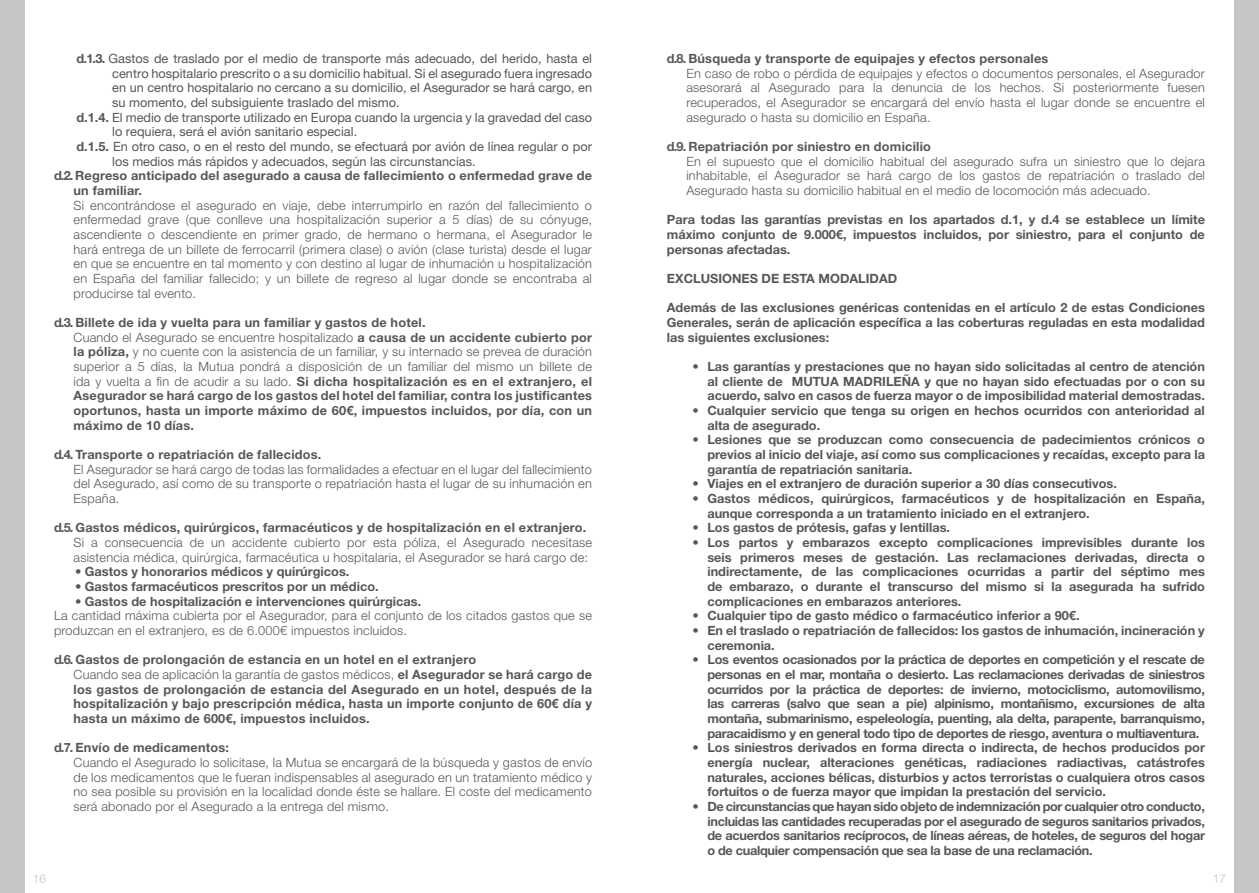
<style>
.page{position:relative;width:1259px;height:893px;background:#fff}
.page>*{position:absolute;margin:0;border:0;box-sizing:border-box;transform-origin:0 0}
.t1{font:700 12.75px/14.7px "Helvetica Neue LT Std";color:#575756;text-align:justify}
.t2{font:300 12.75px/14.7px "Helvetica Neue LT Std";letter-spacing:.015em;color:#575756;text-align:justify}
.t3{font:12.75px "Helvetica Neue LT Std";color:#575756}
.t4{font:300 12px "Helvetica Neue LT Std";color:#c6c6c6}
.s1{font-weight:700}
.s2{font-weight:300}
</style>
<div class="page">
<div style="left:0;top:0;width:25px;height:893px;background:#c6c6c6"></div>
<div style="left:1234px;top:0;width:25px;height:893px;background:#c6c6c6"></div>
<p class="t3" style="left:76px;top:51px;width:517px"><span class="s1">d.1.3.</span> Gastos de traslado por el medio de transporte más adecuado, del herido, hasta el</p>
<p class="t3" style="left:112px;top:66px;width:481px">centro hospitalario prescrito o a su domicilio habitual. Si el asegurado fuera ingresado</p>
<p class="t3" style="left:112px;top:80px;width:481px">en un centro hospitalario no cercano a su domicilio, el Asegurador se hará cargo, en</p>
<p class="t3" style="left:112px;top:95px;width:289px">su momento, del subsiguiente traslado del mismo.</p>
<p class="t3" style="left:76px;top:110px;width:517px"><span class="s1">d.1.4.</span> El medio de transporte utilizado en Europa cuando la urgencia y la gravedad del caso</p>
<p class="t3" style="left:112px;top:124px;width:246px">lo requiera, será el avión sanitario especial.</p>
<p class="t3" style="left:76px;top:139px;width:517px"><span class="s1">d.1.5.</span> En otro caso, o en el resto del mundo, se efectuará por avión de línea regular o por</p>
<p class="t3" style="left:112px;top:154px;width:365px">los medios más rápidos y adecuados, según las circunstancias.</p>
<p class="t1" style="left:73px;top:168px;width:520px;text-indent:-19px">d.2. Regreso anticipado del asegurado a causa de fallecimiento o enfermedad grave de un familiar.</p>
<p class="t2" style="left:73px;top:198px;width:520px">Si encontrándose el asegurado en viaje, debe interrumpirlo en razón del fallecimiento o enfermedad grave (que conlleve una hospitalización superior a 5 días) de su cónyuge, ascendiente o descendiente en primer grado, de hermano o hermana, el Asegurador le hará entrega de un billete de ferrocarril (primera clase) o avión (clase turista) desde el lugar en que se encuentre en tal momento y con destino al lugar de inhumación u hospitalización en España del familiar fallecido; y un billete de regreso al lugar donde se encontraba al producirse tal evento.</p>
<p class="t1" style="left:73px;top:315px;width:520px;text-align:left;text-indent:-19px">d.3. Billete de ida y vuelta para un familiar y gastos de hotel.<br><span class="s2">Cuando el Asegurado se encuentre hospitalizado</span> a causa de un accidente cubierto por la póliza, <span class="s2">y no cuente con la asistencia de un familiar, y su internado se prevea de duración superior a 5 días, la Mutua pondrá a disposición de un familiar del mismo un billete de ida y vuelta a fin de acudir a su lado.</span> Si dicha hospitalización es en el extranjero, el Asegurador se hará cargo de los gastos del hotel del familiar, contra los justificantes oportunos, hasta un importe máximo de 60€, impuestos incluidos, por día, con un máximo de 10 días.</p>
<p class="t1" style="left:54px;top:447px;width:269px">d.4. Transporte o repatriación de fallecidos.</p>
<p class="t2" style="left:73px;top:462px;width:520px">El Asegurador se hará cargo de todas las formalidades a efectuar en el lugar del fallecimiento del Asegurado, así como de su transporte o repatriación hasta el lugar de su inhumación en España.</p>
<p class="t1" style="left:54px;top:520px;width:534px">d.5. Gastos médicos, quirúrgicos, farmacéuticos y de hospitalización en el extranjero.</p>
<p class="t2" style="left:73px;top:535px;width:520px">Si a consecuencia de un accidente cubierto por esta póliza, el Asegurado necesitase asistencia médica, quirúrgica, farmacéutica u hospitalaria, el Asegurador se hará cargo de:</p>
<p class="t1" style="left:75px;top:564px;width:276px">• Gastos y honorarios médicos y quirúrgicos.</p>
<p class="t1" style="left:75px;top:579px;width:305px">• Gastos farmacéuticos prescritos por un médico.</p>
<p class="t1" style="left:75px;top:593px;width:348px">• Gastos de hospitalización e intervenciones quirúrgicas.</p>
<p class="t2" style="left:54px;top:608px;width:539px">La cantidad máxima cubierta por el Asegurador, para el conjunto de los citados gastos que se produzcan en el extranjero, es de 6.000€ impuestos incluidos.</p>
<p class="t1" style="left:73px;top:652px;width:520px;text-align:left;text-indent:-19px">d.6. Gastos de prolongación de estancia en un hotel en el extranjero<br><span class="s2">Cuando sea de aplicación la garantía de gastos médicos,</span> el Asegurador se hará cargo de los gastos de prolongación de estancia del Asegurado en un hotel, después de la hospitalización y bajo prescripción médica, hasta un importe conjunto de 60€ día y hasta un máximo de 600€, impuestos incluidos.</p>
<p class="t1" style="left:54px;top:740px;width:177px">d.7. Envío de medicamentos:</p>
<p class="t2" style="left:73px;top:755px;width:520px">Cuando el Asegurado lo solicitase, la Mutua se encargará de la búsqueda y gastos de envío de los medicamentos que le fueran indispensables al asegurado en un tratamiento médico y no sea posible su provisión en la localidad donde éste se hallare. El coste del medicamento será abonado por el Asegurado a la entrega del mismo.</p>
<p class="t1" style="left:667px;top:51px;width:383px">d.8. Búsqueda y transporte de equipajes y efectos personales</p>
<p class="t2" style="left:686px;top:66px;width:520px">En caso de robo o pérdida de equipajes y efectos o documentos personales, el Asegurador asesorará al Asegurado para la denuncia de los hechos. Si posteriormente fuesen recuperados, el Asegurador se encargará del envío hasta el lugar donde se encuentre el asegurado o hasta su domicilio en España.</p>
<p class="t1" style="left:667px;top:139px;width:265px">d.9. Repatriación por siniestro en domicilio</p>
<p class="t2" style="left:686px;top:154px;width:520px">En el supuesto que el domicilio habitual del asegurado sufra un siniestro que lo dejara inhabitable, el Asegurador se hará cargo de los gastos de repatriación o traslado del Asegurado hasta su domicilio habitual en el medio de locomoción más adecuado.</p>
<p class="t1" style="left:667px;top:212px;width:539px">Para todas las garantías previstas en los apartados d.1, y d.4 se establece un límite máximo conjunto de 9.000€, impuestos incluidos, por siniestro, para el conjunto de personas afectadas.</p>
<p class="t1" style="left:667px;top:271px;width:232px">EXCLUSIONES DE ESTA MODALIDAD</p>
<p class="t1" style="left:667px;top:300px;width:539px">Además de las exclusiones genéricas contenidas en el artículo 2 de estas Condiciones Generales, serán de aplicación específica a las coberturas reguladas en esta modalidad las siguientes exclusiones:</p>
<p class="t1" style="left:707px;top:359px;width:499px;text-indent:-15px">• Las garantías y prestaciones que no hayan sido solicitadas al centro de atención al cliente de MUTUA MADRILEÑA y que no hayan sido efectuadas por o con su acuerdo, salvo en casos de fuerza mayor o de imposibilidad material demostradas.</p>
<p class="t1" style="left:707px;top:403px;width:499px;text-indent:-15px">• Cualquier servicio que tenga su origen en hechos ocurridos con anterioridad al alta de asegurado.</p>
<p class="t1" style="left:707px;top:432px;width:499px;text-indent:-15px">• Lesiones que se produzcan como consecuencia de padecimientos crónicos o previos al inicio del viaje, así como sus complicaciones y recaídas, excepto para la garantía de repatriación sanitaria.</p>
<p class="t1" style="left:692px;top:476px;width:426px">• Viajes en el extranjero de duración superior a 30 días consecutivos.</p>
<p class="t1" style="left:707px;top:491px;width:499px;text-indent:-15px">• Gastos médicos, quirúrgicos, farmacéuticos y de hospitalización en España, aunque corresponda a un tratamiento iniciado en el extranjero.</p>
<p class="t1" style="left:692px;top:520px;width:259px">• Los gastos de prótesis, gafas y lentillas.</p>
<p class="t1" style="left:707px;top:535px;width:499px;text-indent:-15px">• Los partos y embarazos excepto complicaciones imprevisibles durante los seis primeros meses de gestación. Las reclamaciones derivadas, directa o indirectamente, de las complicaciones ocurridas a partir del séptimo mes de embarazo, o durante el transcurso del mismo si la asegurada ha sufrido complicaciones en embarazos anteriores.</p>
<p class="t1" style="left:692px;top:608px;width:389px">• Cualquier tipo de gasto médico o farmacéutico inferior a 90€.</p>
<p class="t1" style="left:707px;top:623px;width:499px;text-indent:-15px">• En el traslado o repatriación de fallecidos: los gastos de inhumación, incineración y ceremonia.</p>
<p class="t1" style="left:707px;top:652px;width:499px;text-indent:-15px">• Los eventos ocasionados por la práctica de deportes en competición y el rescate de personas en el mar, montaña o desierto. Las reclamaciones derivadas de siniestros ocurridos por la práctica de deportes: de invierno, motociclismo, automovilismo, las carreras (salvo que sean a pie) alpinismo, montañismo, excursiones de alta montaña, submarinismo, espeleología, puenting, ala delta, parapente, barranquismo, paracaidismo y en general todo tipo de deportes de riesgo, aventura o multiaventura.</p>
<p class="t1" style="left:707px;top:740px;width:499px;text-indent:-15px">• Los siniestros derivados en forma directa o indirecta, de hechos producidos por energía nuclear, alteraciones genéticas, radiaciones radiactivas, catástrofes naturales, acciones bélicas, disturbios y actos terroristas o cualquiera otros casos fortuitos o de fuerza mayor que impidan la prestación del servicio.</p>
<p class="t1" style="left:707px;top:799px;width:499px;text-indent:-15px">• De circunstancias que hayan sido objeto de indemnización por cualquier otro conducto, incluidas las cantidades recuperadas por el asegurado de seguros sanitarios privados, de acuerdos sanitarios recíprocos, de líneas aéreas, de hoteles, de seguros del hogar o de cualquier compensación que sea la base de una reclamación.</p>
<p class="t4" style="left:33px;top:871px;width:15px">16</p>
<p class="t4" style="left:1213px;top:871px;width:15px">17</p>
</div>
